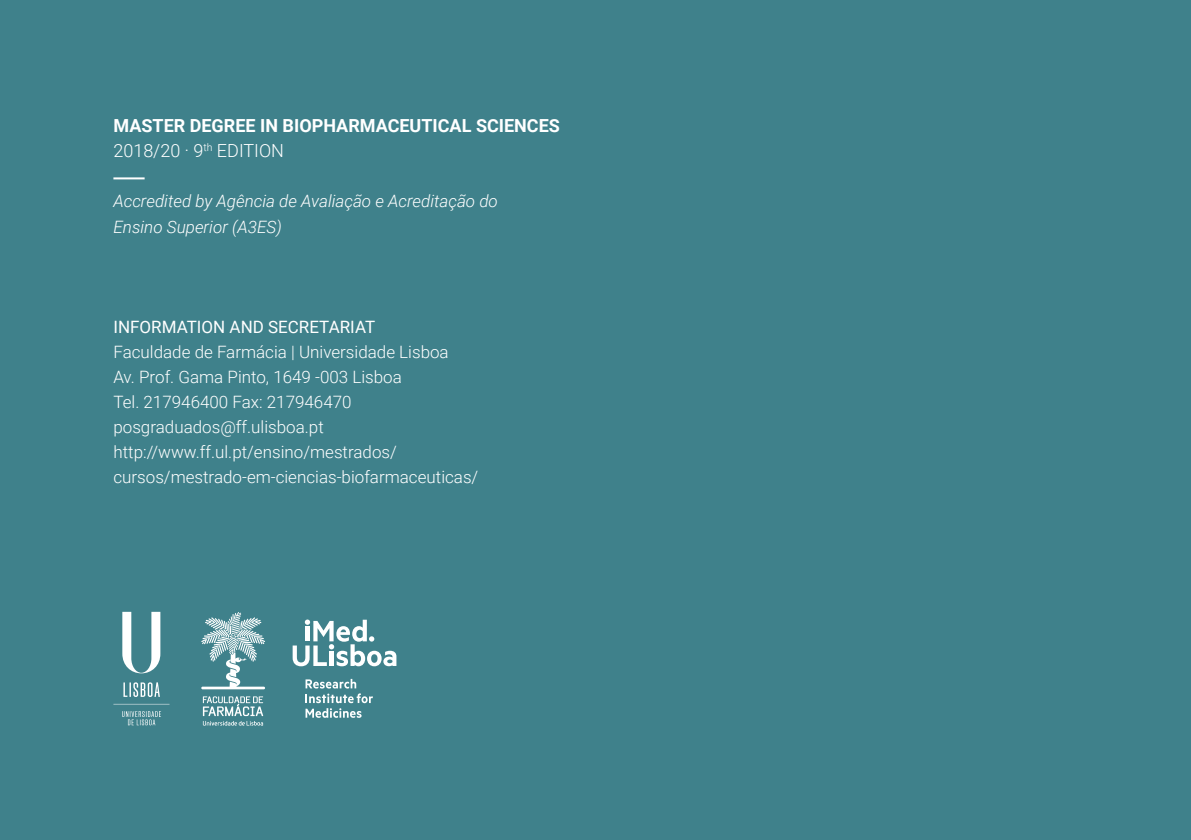
<style>
.page{position:relative;width:1191px;height:840px;background:#fff}
.page>*{position:absolute;margin:0;border:0;box-sizing:border-box;transform-origin:0 0}
.Corpo{font:700 18px "Roboto";color:#fff}
.Corpo-2{font:300 18px "Roboto";color:#fff}
.Corpo-3{font:300 17px "Roboto";color:#fff}
.Corpo-4{font:italic 300 17px/25px "Roboto";color:#fff}
.Corpo-5{font:17px "Roboto";color:#fff}
</style>
<div class="page">
<div style="left:0;top:0;width:1191px;height:839px;background:#3f818b"></div>
<svg style="left:305px;top:678px;width:68px;height:39px"></svg>
<svg style="left:293px;top:619px;width:103px;height:47px"></svg>
<svg style="left:113px;top:611px;width:56px;height:114px"></svg>
<svg style="left:203px;top:696px;width:60px;height:29px"></svg>
<svg style="left:201px;top:612px;width:64px;height:77px"></svg>
<hr style="left:113px;top:177px;width:32px;height:2px;background:#fff">
<p class="Corpo" style="left:113px;top:113px;width:448px">MASTER DEGREE IN BIOPHARMACEUTICAL SCIENCES</p>
<p class="Corpo-2" style="left:113px;top:138px;width:172px">2018/20 . 9<sup>th</sup> EDITION</p>
<p class="Corpo-4" style="left:113px;top:188px;width:386px">Accredited by Agência de Avaliação e Acreditação do<br>Ensino Superior (A3ES)</p>
<p class="Corpo-5" style="left:113px;top:314px;width:263px">INFORMATION AND SECRETARIAT</p>
<p class="Corpo-3" style="left:113px;top:339px;width:337px">Faculdade de Farmácia | Universidade Lisboa</p>
<p class="Corpo-3" style="left:113px;top:364px;width:290px">Av. Prof. Gama Pinto, 1649 -003 Lisboa</p>
<p class="Corpo-3" style="left:113px;top:389px;width:240px">Tel. 217946400 Fax: 217946470</p>
<p class="Corpo-3" style="left:113px;top:414px;width:212px">posgraduados@ff.ulisboa.pt</p>
<p class="Corpo-3" style="left:113px;top:439px;width:285px">http://www.ff.ul.pt/ensino/mestrados/</p>
<p class="Corpo-3" style="left:113px;top:464px;width:366px">cursos/mestrado-em-ciencias-biofarmaceuticas/</p>
</div>
